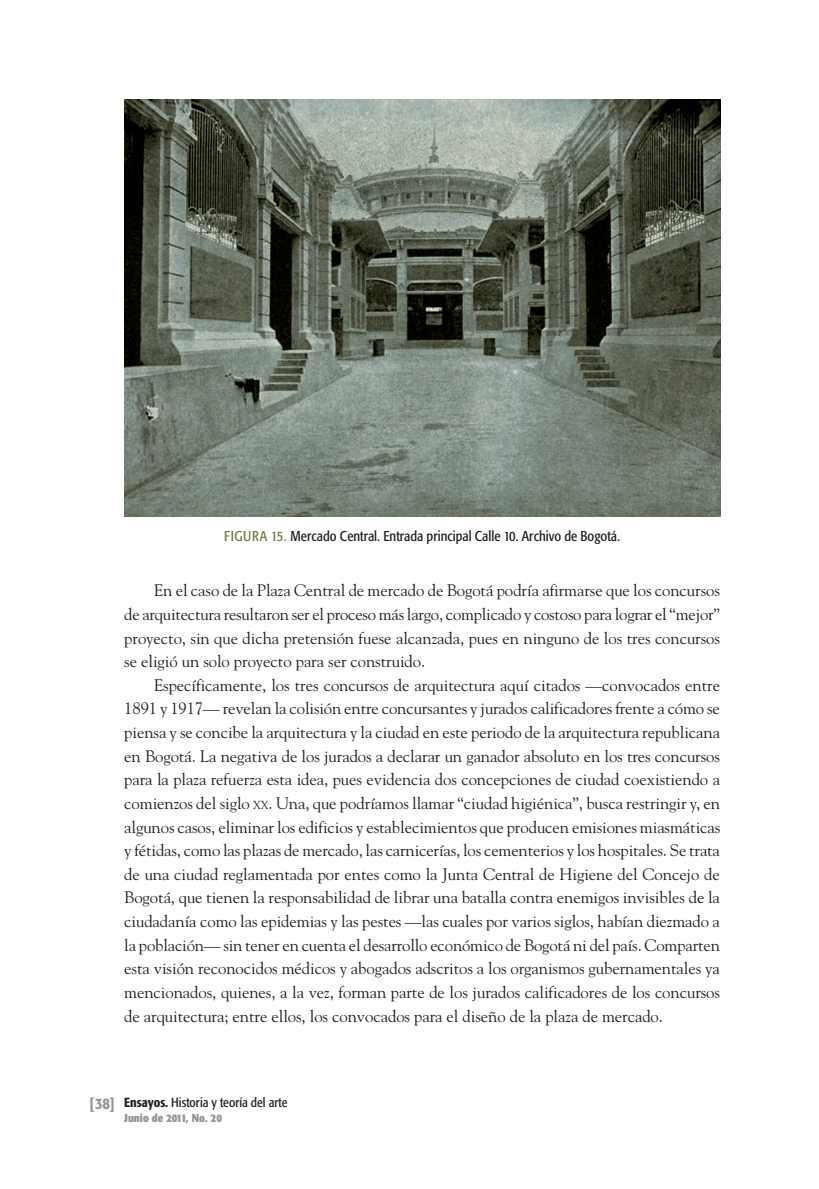
<style>
.page{position:relative;width:819px;height:1189px;background:#fff}
.page>*{position:absolute;margin:0;border:0;box-sizing:border-box;transform-origin:0 0}
.ART_Texto{font:16.62px/23.6px "Goudy";letter-spacing:-.005em;color:#231f20;text-align:justify}
.ART_Pie_de_foto{font:condensed 14.17px "Formata";color:#231f20}
.t1{font:condensed 13.12px "Formata";color:#231f20}
.t2{font:700 condensed 11.38px "Formata";color:#939598}
.s1{color:#757939}
.s2{font-size:11.72px}
.s3{font-weight:500;font-size:15.75px;color:#939598}
.s4{font-weight:500}
</style>
<div class="page">
<img style="left:124px;top:99px;width:595px;height:417px">
<p class="ART_Pie_de_foto" style="left:224px;top:528px;width:397px"><span class="s1">FIGURA 15.</span> Mercado Central. Entrada principal Calle 10. Archivo de Bogotá.</p>
<p class="ART_Texto" style="left:124px;top:578px;width:597px;text-indent:30px">En el caso de la Plaza Central de mercado de Bogotá podría afirmarse que los concursos de arquitectura resultaron ser el proceso más largo, complicado y costoso para lograr el “mejor” proyecto, sin que dicha pretensión fuese alcanzada, pues en ninguno de los tres concursos se eligió un solo proyecto para ser construido.</p>
<p class="ART_Texto" style="left:124px;top:673px;width:597px;text-indent:30px">Específicamente, los tres concursos de arquitectura aquí citados —convocados entre 1891 y 1917— revelan la colisión entre concursantes y jurados calificadores frente a cómo se piensa y se concibe la arquitectura y la ciudad en este periodo de la arquitectura republicana en Bogotá. La negativa de los jurados a declarar un ganador absoluto en los tres concursos para la plaza refuerza esta idea, pues evidencia dos concepciones de ciudad coexistiendo a comienzos del siglo <span class="s2">xx</span>. Una, que podríamos llamar “ciudad higiénica”, busca restringir y, en algunos casos, eliminar los edificios y establecimientos que producen emisiones miasmáticas y fétidas, como las plazas de mercado, las carnicerías, los cementerios y los hospitales. Se trata de una ciudad reglamentada por entes como la Junta Central de Higiene del Concejo de Bogotá, que tienen la responsabilidad de librar una batalla contra enemigos invisibles de la ciudadanía como las epidemias y las pestes —las cuales por varios siglos, habían diezmado a la población— sin tener en cuenta el desarrollo económico de Bogotá ni del país. Comparten esta visión reconocidos médicos y abogados adscritos a los organismos gubernamentales ya mencionados, quienes, a la vez, forman parte de los jurados calificadores de los concursos de arquitectura; entre ellos, los convocados para el diseño de la plaza de mercado.</p>
<p class="t1" style="left:89px;top:1095px;width:199px"><span class="s3">[38]</span> <span class="s4">Ensayos.</span> Historia y teoría del arte</p>
<p class="t2" style="left:124px;top:1111px;width:99px">Junio de 2011, No. 20</p>
</div>
